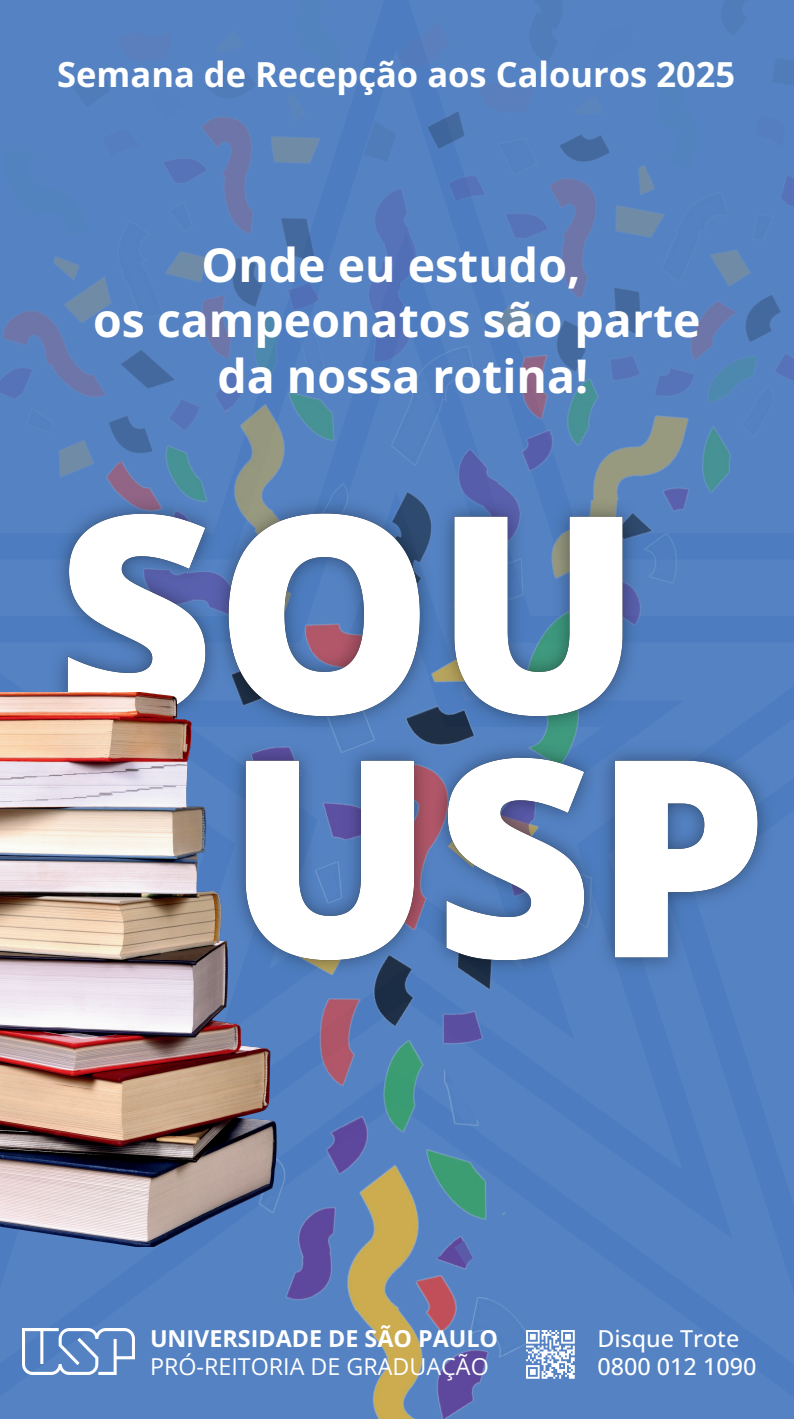
<style>
.page{position:relative;width:794px;height:1419px;background:#fff}
.page>*{position:absolute;margin:0;border:0;box-sizing:border-box;transform-origin:0 0}
.t1{font:700 46.41px/55.7px "Open Sans";color:#fff;text-align:center}
.t2{font:700 34.51px "Open Sans";color:#fff}
.t3{font:500 23.38px/27.9px "Open Sans";color:#fff}
.t4{font:23.31px "Open Sans";color:#fff}
.t5{font:700 23.31px "Open Sans";color:#fff}
</style>
<div class="page">
<div style="left:0;top:1239px;width:794px;height:180px;background:#5482c3"></div>
<div style="left:528px;top:696px;width:266px;height:543px;background:#5482c3"></div>
<div style="left:528px;top:1236px;width:22px;height:183px;background:#5482c3"></div>
<img style="left:295px;top:1247px;width:239px;height:172px">
<img style="left:180px;top:1105px;width:348px;height:247px">
<img style="left:277px;top:1039px;width:442px;height:66px">
<img style="left:0;top:0;width:794px;height:635px">
<img style="left:37px;top:419px;width:615px;height:273px">
<img style="left:215px;top:663px;width:573px;height:376px">
<img style="left:0;top:692px;width:277px;height:555px">
<img style="left:22px;top:1328px;width:113px;height:46px">
<img style="left:518px;top:1322px;width:65px;height:64px">
<p class="t2" style="left:57px;top:50px;width:679px">Semana de Recepção aos Calouros 2025</p>
<p class="t1" style="left:93px;top:236px;width:609px">Onde eu estudo,<br>os campeonatos são parte da nossa rotina!</p>
<p class="t5" style="left:150px;top:1322px;width:350px">UNIVERSIDADE DE SÃO PAULO</p>
<p class="t4" style="left:150px;top:1350px;width:340px">PRÓ-REITORIA DE GRADUAÇÃO</p>
<p class="t3" style="left:597px;top:1324px;width:161px">Disque Trote<br>0800 012 1090</p>
</div>
